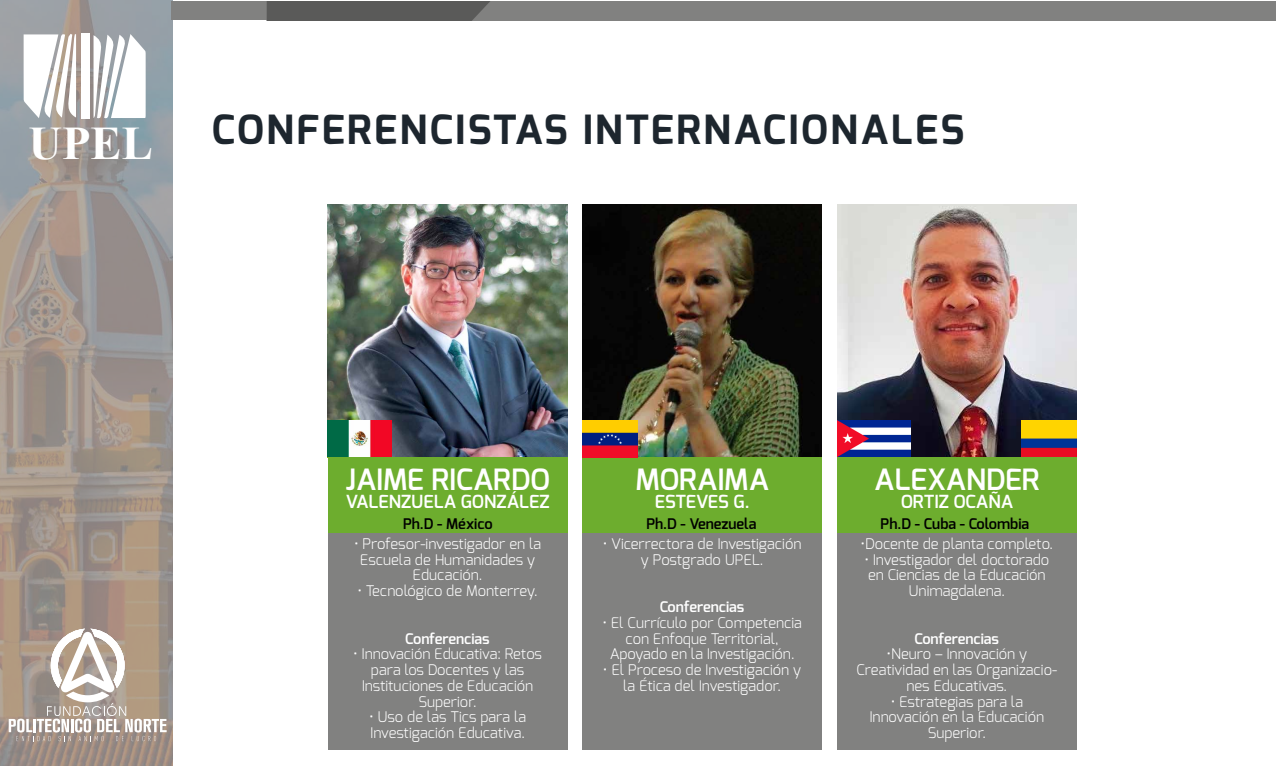
<style>
.page{position:relative;width:1276px;height:766px;background:#fff}
.page>*{position:absolute;margin:0;border:0;box-sizing:border-box;transform-origin:0 0}
.t1{font:700 46.57px "Times New Roman";color:#fff}
.t2{font:700 40.27px "Exo";letter-spacing:.06em;color:#1d262e}
.t3{font:600 29.25px "Exo";color:#fff}
.t4{font:600 18px "Exo";color:#fff}
.t5{font:300 14.62px/15.8px "Exo";color:#fff;text-align:center}
.t6{font:600 14.62px "Exo";color:#000}
.t7{font:600 14.62px "Exo";color:#fff}
</style>
<div class="page">
<img style="left:0;top:0;width:172px;height:765px">
<svg style="left:9px;top:628px;width:158px;height:113px"></svg>
<div style="left:172px;top:1px;width:1103px;height:19px;background:#818180"></div>
<div style="left:267px;top:1px;width:223px;height:19px;background:#5a5a59"></div>
<img style="left:837px;top:204px;width:239px;height:253px">
<div style="left:837px;top:457px;width:239px;height:292px;background:#818180"></div>
<div style="left:837px;top:457px;width:239px;height:75px;background:#6dad2e"></div>
<img style="left:837px;top:420px;width:74px;height:37px">
<img style="left:1022px;top:420px;width:54px;height:37px">
<img style="left:582px;top:204px;width:240px;height:253px">
<div style="left:582px;top:457px;width:240px;height:292px;background:#818180"></div>
<div style="left:582px;top:457px;width:240px;height:75px;background:#6dad2e"></div>
<img style="left:582px;top:420px;width:55px;height:37px">
<img style="left:328px;top:204px;width:239px;height:253px">
<div style="left:328px;top:457px;width:239px;height:292px;background:#818180"></div>
<div style="left:328px;top:457px;width:239px;height:75px;background:#6dad2e"></div>
<img style="left:328px;top:420px;width:64px;height:37px">
<h1 class="t1" style="left:28px;top:111px;width:126px">UPEL</h1>
<h2 class="t2" style="left:212px;top:104px;width:754px">CONFERENCISTAS INTERNACIONALES</h2>
<h3 class="t3" style="left:345px;top:461px;width:206px">JAIME RICARDO</h3>
<p class="t4" style="left:346px;top:490px;width:205px">VALENZUELA GONZÁLEZ</p>
<p class="t6" style="left:403px;top:514px;width:91px">Ph.D - México</p>
<p class="t5" style="left:354px;top:535px;width:189px">• Profesor-investigador en la<br>Escuela de Humanidades y<br>Educación.</p>
<p class="t5" style="left:357px;top:583px;width:182px">• Tecnológico de Monterrey.</p>
<p class="t7" style="left:405px;top:628px;width:86px">Conferencias</p>
<p class="t5" style="left:353px;top:646px;width:190px">• Innovación Educativa: Retos para los Docentes y las<br>Instituciones de Educación<br>Superior.</p>
<p class="t5" style="left:369px;top:709px;width:159px;text-align:left">• Uso de las Tics para la<br>Investigación Educativa.</p>
<h3 class="t3" style="left:635px;top:461px;width:135px">MORAIMA</h3>
<p class="t4" style="left:655px;top:490px;width:96px">ESTEVES G.</p>
<p class="t6" style="left:646px;top:514px;width:112px">Ph.D - Venezuela</p>
<p class="t5" style="left:603px;top:535px;width:200px">• Vicerrectora de Investigación y Postgrado UPEL.</p>
<p class="t7" style="left:660px;top:597px;width:86px">Conferencias</p>
<p class="t5" style="left:602px;top:614px;width:201px">• El Currículo por Competencia con Enfoque Territorial,<br>Apoyado en la Investigación.</p>
<p class="t5" style="left:603px;top:661px;width:200px">• El Proceso de Investigación y la Ética del Investigador.</p>
<h3 class="t3" style="left:874px;top:461px;width:167px">ALEXANDER</h3>
<p class="t4" style="left:900px;top:490px;width:114px">ORTIZ OCAÑA</p>
<p class="t6" style="left:880px;top:514px;width:150px">Ph.D - Cuba - Colombia</p>
<p class="t5" style="left:860px;top:535px;width:194px">•Docente de planta completo.</p>
<p class="t5" style="left:864px;top:551px;width:186px">• Investigador del doctorado en Ciencias de la Educación<br>Unimagdalena.</p>
<p class="t7" style="left:914px;top:628px;width:86px">Conferencias</p>
<p class="t5" style="left:856px;top:646px;width:202px">•Neuro – Innovación y<br>Creatividad en las Organizacio&shy;nes Educativas.</p>
<p class="t5" style="left:869px;top:693px;width:176px">• Estrategias para la<br>Innovación en la Educación<br>Superior.</p>
</div>
